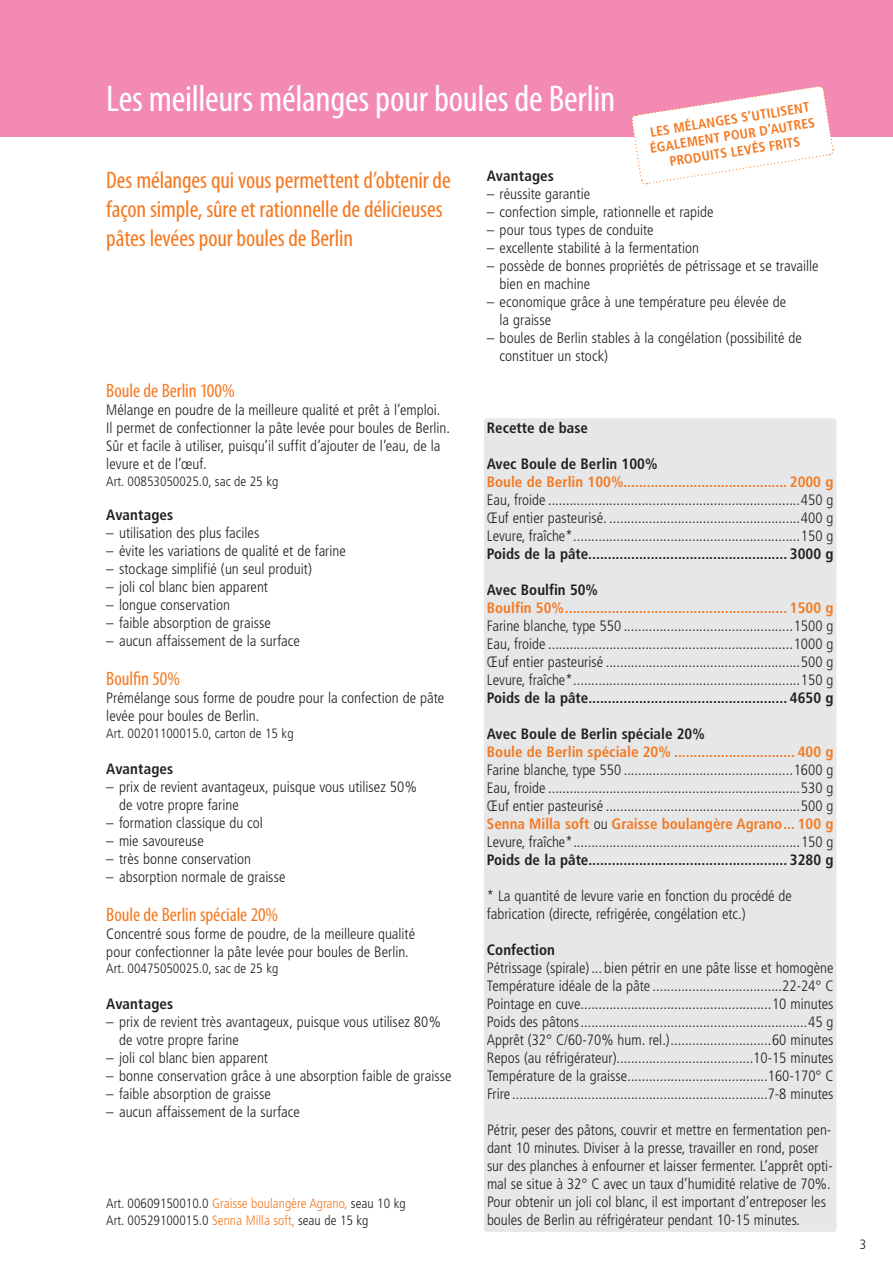
<style>
.page{position:relative;width:893px;height:1263px;background:#fff}
.page>*{position:absolute;margin:0;border:0;box-sizing:border-box;transform-origin:0 0}
.t1{font:condensed 37.5px "Myriad Pro";letter-spacing:-.01em;color:#fff}
.t2{font:condensed 24px/28.8px "Myriad Pro";letter-spacing:-.005em;color:#f47921}
.t3{font:condensed 19.5px "Myriad Pro";letter-spacing:-.005em;color:#f47921}
.t4{font:300 condensed 15px/18px "Frutiger";color:#231f20}
.t5{font:700 condensed 15px "Frutiger";color:#231f20}
.t6{font:700 condensed 15px "Frutiger";color:#f47921}
.t7{font:300 condensed 13.5px/16.2px "Frutiger";color:#231f20}
.t8{font:700 condensed 13.5px/16.2px "Frutiger";color:#f47921;text-align:center}
.s1{color:#f47921}
.s2{font-weight:700;color:#f47921}
</style>
<div class="page">
<div style="left:0;top:0;width:893px;height:136px;background:#f38ab4"></div>
<svg style="left:631px;top:85px;width:203px;height:100px"></svg>
<div style="left:485px;top:420px;width:350px;height:810px;background:#e6e7e9;border-radius:2px"></div>
<div style="left:484px;top:418px;width:352px;height:814px;border:3px solid #e6e7e9;border-radius:2px"></div>
<h1 class="t1" style="left:106px;top:76px;width:510px">Les meilleurs mélanges pour boules de Berlin</h1>
<p class="t8" style="left:646px;top:125px;width:168px;rotate:-9deg">Les méla nges s’util isent égal ement pour d’autres produits l evés frits</p>
<h2 class="t2" style="left:106px;top:166px;width:346px">Des mélanges qui vous permettent d’obtenir de façon simple, sûre et rationnelle de délicieuses pâtes levées pour boules de Berlin</h2>
<h3 class="t3" style="left:106px;top:379px;width:130px">Boule de Berlin 100%</h3>
<p class="t4" style="left:106px;top:401px;width:345px">Mélange en poudre de la meilleure qualité et prêt à l’emploi.<br>Il permet de confectionner la pâte levée pour boules de Berlin.<br>Sûr et facile à utiliser, puisqu’il suffit d’ajouter de l’eau, de la levure et de l’œuf.</p>
<p class="t7" style="left:106px;top:473px;width:174px">Art. 00853050025.0, sac de 25 kg</p>
<p class="t5" style="left:106px;top:506px;width:69px">Avantages</p>
<p class="t4" style="left:106px;top:524px;width:154px">– utilisation des plus faciles</p>
<p class="t4" style="left:106px;top:542px;width:241px">– évite les variations de qualité et de farine</p>
<p class="t4" style="left:106px;top:560px;width:207px">– stockage simplifié (un seul produit)</p>
<p class="t4" style="left:106px;top:578px;width:163px">– joli col blanc bien apparent</p>
<p class="t4" style="left:106px;top:596px;width:125px">– longue conservation</p>
<p class="t4" style="left:106px;top:614px;width:166px">– faible absorption de graisse</p>
<p class="t4" style="left:106px;top:632px;width:195px">– aucun affaissement de la surface</p>
<h3 class="t3" style="left:106px;top:667px;width:75px">Boulfin 50%</h3>
<p class="t4" style="left:106px;top:689px;width:339px">Prémélange sous forme de poudre pour la confection de pâte levée pour boules de Berlin.</p>
<p class="t7" style="left:106px;top:725px;width:189px">Art. 00201100015.0, carton de 15 kg</p>
<p class="t5" style="left:106px;top:759px;width:69px">Avantages</p>
<p class="t4" style="left:119px;top:778px;width:299px;text-indent:-13px">– prix de revient avantageux, puisque vous utilisez 50% de votre propre farine</p>
<p class="t4" style="left:106px;top:814px;width:158px">– formation classique du col</p>
<p class="t4" style="left:106px;top:832px;width:99px">– mie savoureuse</p>
<p class="t4" style="left:106px;top:850px;width:146px">– très bonne conservation</p>
<p class="t4" style="left:106px;top:868px;width:181px">– absorption normale de graisse</p>
<h3 class="t3" style="left:106px;top:903px;width:173px">Boule de Berlin spéciale 20%</h3>
<p class="t4" style="left:106px;top:925px;width:310px">Concentré sous forme de poudre, de la meilleure qualité pour confectionner la pâte levée pour boules de Berlin.</p>
<p class="t7" style="left:106px;top:961px;width:174px">Art. 00475050025.0, sac de 25 kg</p>
<p class="t5" style="left:106px;top:995px;width:69px">Avantages</p>
<p class="t4" style="left:119px;top:1013px;width:324px;text-indent:-13px">– prix de revient très avantageux, puisque vous utilisez 80% de votre propre farine</p>
<p class="t4" style="left:106px;top:1049px;width:163px">– joli col blanc bien apparent</p>
<p class="t4" style="left:106px;top:1067px;width:347px">– bonne conservation grâce à une absorption faible de graisse</p>
<p class="t4" style="left:106px;top:1085px;width:166px">– faible absorption de graisse</p>
<p class="t4" style="left:106px;top:1103px;width:195px">– aucun affaissement de la surface</p>
<p class="t7" style="left:106px;top:1196px;width:301px">Art. 00609150010.0 <span class="s1">Graisse boulangère Agrano,</span> seau 10 kg<br>Art. 00529100015.0 <span class="s1">Senna Milla soft,</span> seau de 15 kg</p>
<p class="t5" style="left:487px;top:167px;width:69px">Avantages</p>
<p class="t4" style="left:487px;top:185px;width:105px">– réussite garantie</p>
<p class="t4" style="left:487px;top:203px;width:228px">– confection simple, rationnelle et rapide</p>
<p class="t4" style="left:487px;top:221px;width:168px">– pour tous types de conduite</p>
<p class="t4" style="left:487px;top:239px;width:214px">– excellente stabilité à la fermentation</p>
<p class="t4" style="left:500px;top:257px;width:320px;text-indent:-13px">– possède de bonnes propriétés de pétrissage et se travaille bien en machine</p>
<p class="t4" style="left:500px;top:293px;width:288px;text-indent:-13px">– economique grâce à une température peu élevée de la graisse</p>
<p class="t4" style="left:500px;top:329px;width:304px;text-indent:-13px">– boules de Berlin stables à la congélation (possibilité de constituer un stock)</p>
<p class="t5" style="left:487px;top:419px;width:103px">Recette de base</p>
<p class="t5" style="left:487px;top:455px;width:172px">Avec Boule de Berlin 100%</p>
<p class="t6" style="left:487px;top:473px;width:348px">Boule de Berlin 100%.......................................... 2000 g</p>
<p class="t4" style="left:487px;top:491px;width:348px;text-align:justify">Eau, froide ......................................................................450 g Œuf entier pasteurisé. .....................................................400 g Levure, fraîche*...............................................................150 g</p>
<p class="t5" style="left:487px;top:545px;width:348px">Poids de la pâte................................................... 3000 g</p>
<p class="t5" style="left:487px;top:581px;width:113px">Avec Boulfin 50%</p>
<p class="t6" style="left:487px;top:599px;width:348px">Boulfin 50%......................................................... 1500 g</p>
<p class="t4" style="left:487px;top:617px;width:348px;text-align:justify">Farine blanche, type 550 ...............................................1500 g Eau, froide ....................................................................1000 g Œuf entier pasteurisé ......................................................500 g Levure, fraîche*...............................................................150 g</p>
<p class="t5" style="left:487px;top:689px;width:348px">Poids de la pâte................................................... 4650 g</p>
<p class="t5" style="left:487px;top:725px;width:219px">Avec Boule de Berlin spéciale 20%</p>
<p class="t6" style="left:487px;top:743px;width:348px">Boule de Berlin spéciale 20% ............................... 400 g</p>
<p class="t4" style="left:487px;top:761px;width:348px;text-align:justify">Farine blanche, type 550 ...............................................1600 g Eau, froide ......................................................................530 g Œuf entier pasteurisé ......................................................500 g <span class="s2">Senna Milla soft</span> ou <span class="s2">Graisse boulangère Agrano... 100 g </span>Levure, fraîche*...............................................................150 g</p>
<p class="t5" style="left:487px;top:851px;width:348px">Poids de la pâte................................................... 3280 g</p>
<p class="t4" style="left:487px;top:887px;width:306px">* La quantité de levure varie en fonction du procédé de fabrication (directe, refrigérée, congélation etc.)</p>
<p class="t5" style="left:487px;top:941px;width:70px">Confection</p>
<p class="t4" style="left:487px;top:959px;width:348px;text-align:justify">Pétrissage (spirale) ... bien pétrir en une pâte lisse et homogène Température idéale de la pâte ....................................22-24° C Pointage en cuve.....................................................10 minutes Poids des pâtons...............................................................45 g Apprêt (32° C/60-70% hum. rel.)............................60 minutes Repos (au réfrigérateur)......................................10-15 minutes Température de la graisse.......................................160-170° C Frire .......................................................................7-8 minutes</p>
<p class="t4" style="left:487px;top:1121px;width:347px">Pétrir, peser des pâtons, couvrir et mettre en fermentation pen&shy;dant 10 minutes. Diviser à la presse, travailler en rond, poser sur des planches à enfourner et laisser fermenter. L’apprêt opti&shy;mal se situe à 32° C avec un taux d’humidité relative de 70%.<br>Pour obtenir un joli col blanc, il est important d’entreposer les boules de Berlin au réfrigérateur pendant 10-15 minutes.</p>
<p class="t7" style="left:860px;top:1236px;width:8px">3</p>
</div>
